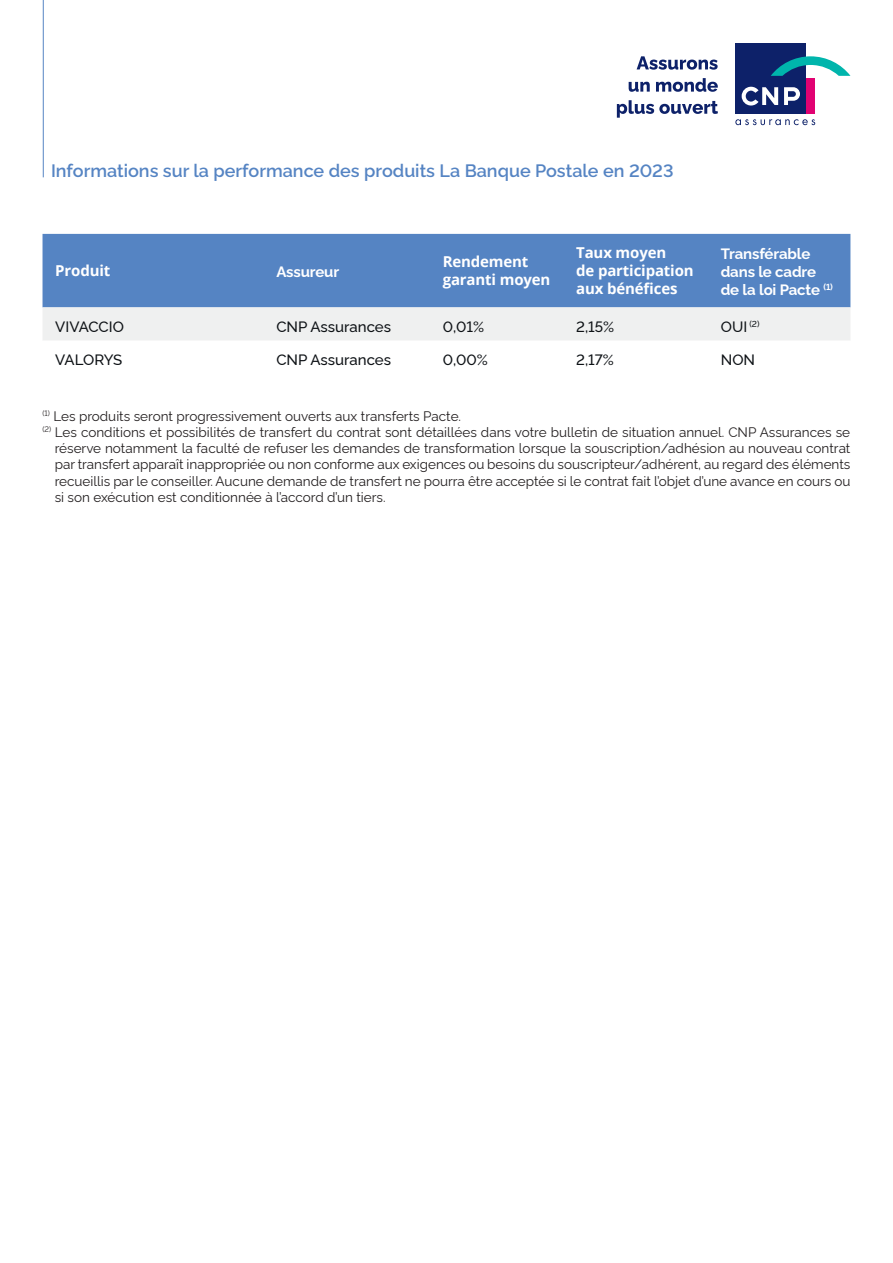
<style>
.page{position:relative;width:893px;height:1263px;background:#fff}
.page>*{position:absolute;margin:0;border:0;box-sizing:border-box;transform-origin:0 0}
.t1{font:600 18px "Rawline";color:#5584c3}
.t2{font:700 15px/18px "Open Sans";letter-spacing:-.01em;color:#fff}
.t3{font:500 15px "Rawline";color:#0e1216}
.t4{font:700 15px/18px "Rawline";letter-spacing:-.01em;color:#fff}
.t5{font:500 15px "Rawline";letter-spacing:-.025em;color:#0e1216}
.t6{font:13.5px "Rawline";color:#231f20}
</style>
<div class="page">
<hr style="left:43px;top:0;width:1px;height:177px;background:#5584c3">
<svg style="left:735px;top:119px;width:80px;height:6px"></svg>
<div style="left:735px;top:43px;width:71px;height:71px;background:#0d2169"></div>
<svg style="left:742px;top:87px;width:36px;height:19px"></svg>
<svg style="left:784px;top:87px;width:16px;height:18px"></svg>
<div style="left:806px;top:78px;width:9px;height:36px;background:#e10272"></div>
<svg style="left:771px;top:56px;width:79px;height:20px"></svg>
<svg style="left:637px;top:56px;width:81px;height:14px"></svg>
<svg style="left:629px;top:82px;width:21px;height:10px"></svg>
<svg style="left:656px;top:78px;width:62px;height:14px"></svg>
<svg style="left:617px;top:100px;width:101px;height:18px"></svg>
<div style="left:43px;top:234px;width:807px;height:73px;background:#5584c3"></div>
<div style="left:43px;top:307px;width:807px;height:33px;background:#eff0f0"></div>
<h1 class="t1" style="left:51px;top:157px;width:624px">Informations sur la performance des produits La Banque Postale en 2023</h1>
<p class="t2" style="left:55px;top:262px;width:57px">Produit</p>
<p class="t4" style="left:276px;top:261px;width:64px">Assureur</p>
<p class="t2" style="left:443px;top:253px;width:109px">Rendement garanti moyen</p>
<p class="t2" style="left:576px;top:244px;width:119px">Taux moyen<br>de participation aux bénéfices</p>
<p class="t4" style="left:721px;top:243px;width:114px">Transférable dans le cadre de la loi Pacte <sup>(1)</sup></p>
<p class="t3" style="left:55px;top:315px;width:70px">VIVACCIO</p>
<p class="t3" style="left:276px;top:315px;width:116px">CNP Assurances</p>
<p class="t3" style="left:443px;top:315px;width:43px">0,01%</p>
<p class="t3" style="left:576px;top:315px;width:39px">2,15%</p>
<p class="t3" style="left:721px;top:315px;width:40px">OUI <sup>(2)</sup></p>
<p class="t5" style="left:55px;top:348px;width:69px">VALORYS</p>
<p class="t3" style="left:276px;top:348px;width:116px">CNP Assurances</p>
<p class="t3" style="left:443px;top:348px;width:47px">0,00%</p>
<p class="t3" style="left:576px;top:348px;width:39px">2,17%</p>
<p class="t3" style="left:721px;top:348px;width:36px">NON</p>
<p class="t6" style="left:43px;top:405px;width:420px"><sup>(1)</sup> Les produits seront progressivement ouverts aux transferts Pacte.</p>
<p class="t6" style="left:43px;top:422px;width:809px"><sup>(2)</sup> Les conditions et possibilités de transfert du contrat sont détaillées dans votre bulletin de situation annuel. CNP Assurances se</p>
<p class="t6" style="left:55px;top:438px;width:797px">réserve notamment la faculté de refuser les demandes de transformation lorsque la souscription/adhésion au nouveau contrat</p>
<p class="t6" style="left:55px;top:454px;width:797px">par transfert apparaît inappropriée ou non conforme aux exigences ou besoins du souscripteur/adhérent, au regard des éléments</p>
<p class="t6" style="left:55px;top:470px;width:797px">recueillis par le conseiller. Aucune demande de transfert ne pourra être acceptée si le contrat fait l’objet d’une avance en cours ou</p>
<p class="t6" style="left:55px;top:486px;width:332px">si son exécution est conditionnée à l’accord d’un tiers.</p>
</div>
